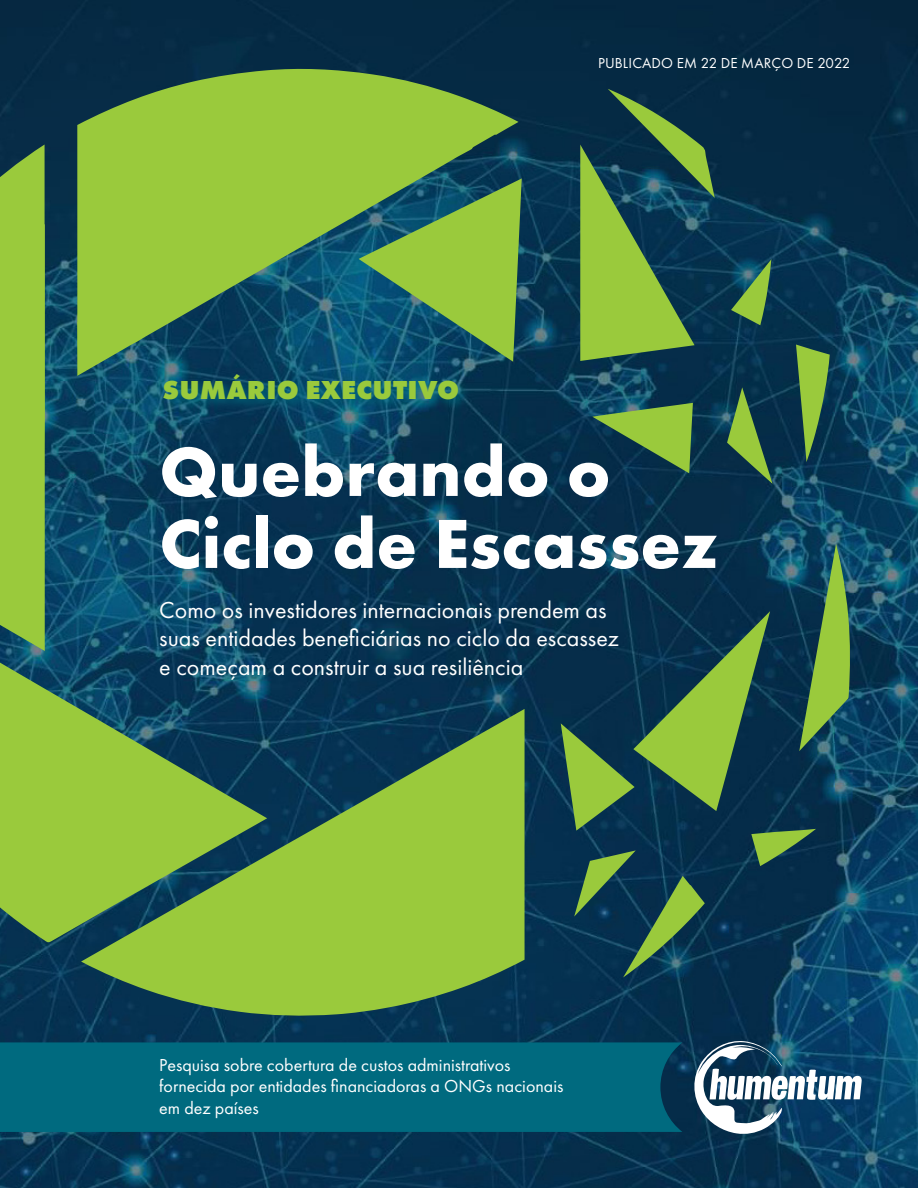
<style>
.page{position:relative;width:918px;height:1188px;background:#fff}
.page>*{position:absolute;margin:0;border:0;box-sizing:border-box;transform-origin:0 0}
.t1{font:700 72px/72px "Futura PT";color:#fff}
.t2{font:800 27px "Futura PT";letter-spacing:.01em;color:#9aca3c}
.t3{font:24px/28.8px "Futura PT";color:#fff}
.t4{font:18px/21.6px "Futura PT";color:#fff}
.t5{font:15px "Futura PT";letter-spacing:.01em;color:#fff}
</style>
<div class="page">
<img style="left:0;top:0;width:918px;height:1188px">
<svg style="left:81px;top:709px;width:444px;height:308px;background:#6d9d43"></svg>
<svg style="left:592px;top:403px;width:101px;height:70px;background:#517e46"></svg>
<svg style="left:580px;top:89px;width:135px;height:272px;background:#447147"></svg>
<svg style="left:796px;top:345px;width:34px;height:117px;background:#568343"></svg>
<svg style="left:727px;top:387px;width:46px;height:97px;background:#3a6646"></svg>
<svg style="left:731px;top:259px;width:40px;height:66px;background:#477b50"></svg>
<svg style="left:561px;top:544px;width:289px;height:433px;background:#224e4c"></svg>
<div style="left:0;top:145px;width:45px;height:417px;background:#9aca3c"></div>
<svg style="left:77px;top:68px;width:442px;height:308px;background:#669a4a"></svg>
<svg style="left:0;top:562px;width:267px;height:381px;background:#518550"></svg>
<div style="left:0;top:1042px;width:682px;height:90px;background:#006a7f"></div>
<svg style="left:692px;top:1040px;width:170px;height:95px"></svg>
<div style="left:161px;top:372px;width:310px;height:40px;background:#006a7f;opacity:.75"></div>
<p class="t2" style="left:162px;top:372px;width:298px">SUMÁRIO EXECUTIVO</p>
<p class="t5" style="left:598px;top:54px;width:254px">PUBLICADO EM 22 DE MARÇO DE 2022</p>
<p class="t1" style="left:159px;top:434px;width:561px">Quebrando o<br>Ciclo de Escassez</p>
<p class="t3" style="left:159px;top:595px;width:461px">Como os investidores internacionais prendem as suas entidades beneficiárias no ciclo da escassez e começam a construir a sua resiliência</p>
<p class="t4" style="left:159px;top:1054px;width:406px">Pesquisa sobre cobertura de custos administrativos fornecida por entidades financiadoras a ONGs nacionais em dez países</p>
</div>
